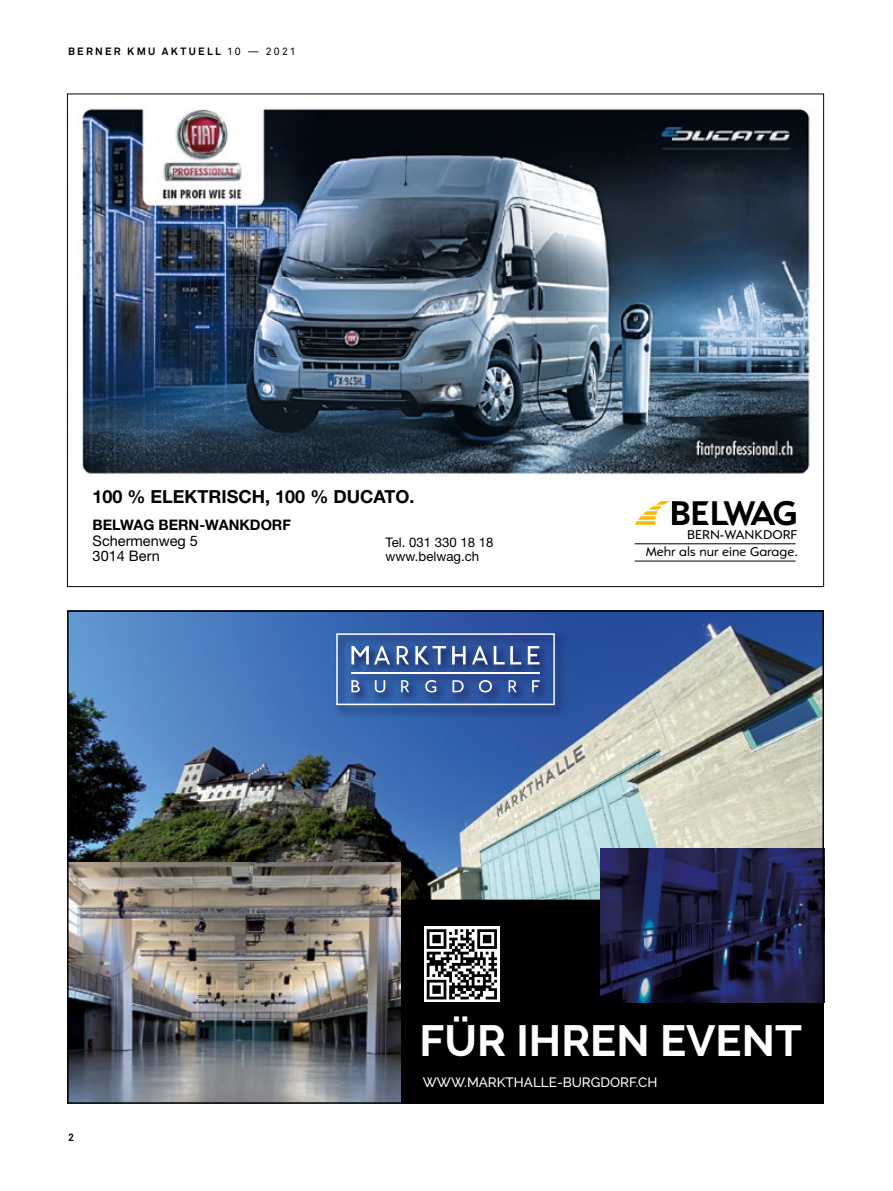
<style>
.page{position:relative;width:893px;height:1191px;background:#fff}
.page>*{position:absolute;margin:0;border:0;box-sizing:border-box;transform-origin:0 0}
.t1{font:700 43.5px "Raleway";color:#fff}
.t2{font:700 35.85px "Opel Sans";letter-spacing:-.08em;color:#000}
.t3{font:700 18px "Helvetica Neue LT Std";color:#000}
.t4{font:14.55px/15.6px "Helvetica Neue LT Std";color:#000}
.t5{font:700 14.55px "Helvetica Neue LT Std";color:#000}
.t6{font:500 13.5px "Raleway";color:#fff}
.t7{font:13.35px/17px "Opel Sans";color:#000;text-align:right}
.t8{font:13.2px/14.2px "Helvetica Neue LT Std";color:#000}
.t9{font:700 10.5px "Akkurat";letter-spacing:.215em;color:#000}
.s1{font-weight:400}
</style>
<div class="page">
<img style="left:82px;top:108px;width:733px;height:369px">
<svg style="left:635px;top:501px;width:38px;height:24px"></svg>
<hr style="left:635px;top:560px;width:161px;height:1px;background:#000">
<hr style="left:635px;top:543px;width:161px;height:1px;background:#000">
<div style="left:67px;top:610px;width:757px;height:493px;background:#000"></div>
<img style="left:70px;top:613px;width:751px;height:286px">
<img style="left:70px;top:863px;width:330px;height:237px">
<img style="left:601px;top:848px;width:220px;height:154px">
<img style="left:333px;top:630px;width:233px;height:86px">
<svg style="left:336px;top:633px;width:219px;height:72px;background:#4d6da9"></svg>
<svg style="left:424px;top:926px;width:76px;height:76px"></svg>
<svg style="left:427px;top:929px;width:70px;height:70px"></svg>
<p class="t9" style="left:68px;top:45px;width:229px">BERNER KMU AKTUELL <span class="s1">10 — 2021</span></p>
<h3 class="t3" style="left:93px;top:485px;width:323px">100 % ELEKTRISCH, 100 % DUCATO.</h3>
<p class="t5" style="left:93px;top:516px;width:200px">BELWAG BERN-WANKDORF</p>
<p class="t4" style="left:93px;top:532px;width:107px">Schermenweg 5<br>3014 Bern</p>
<p class="t8" style="left:386px;top:535px;width:109px">Tel. 031 330 18 18 www.belwag.ch</p>
<h2 class="t2" style="left:670px;top:490px;width:130px">BELWAG</h2>
<p class="t7" style="left:646px;top:526px;width:154px">BERN-WANKDORF<br>Mehr als nur eine Garage.</p>
<p class="t9" style="left:68px;top:1130px;width:7px">2</p>
<h1 class="t1" style="left:420px;top:1016px;width:384px">FÜR IHREN EVENT</h1>
<p class="t6" style="left:423px;top:1074px;width:236px">WWW.MARKTHALLE-BURGDORF.CH</p>
</div>
